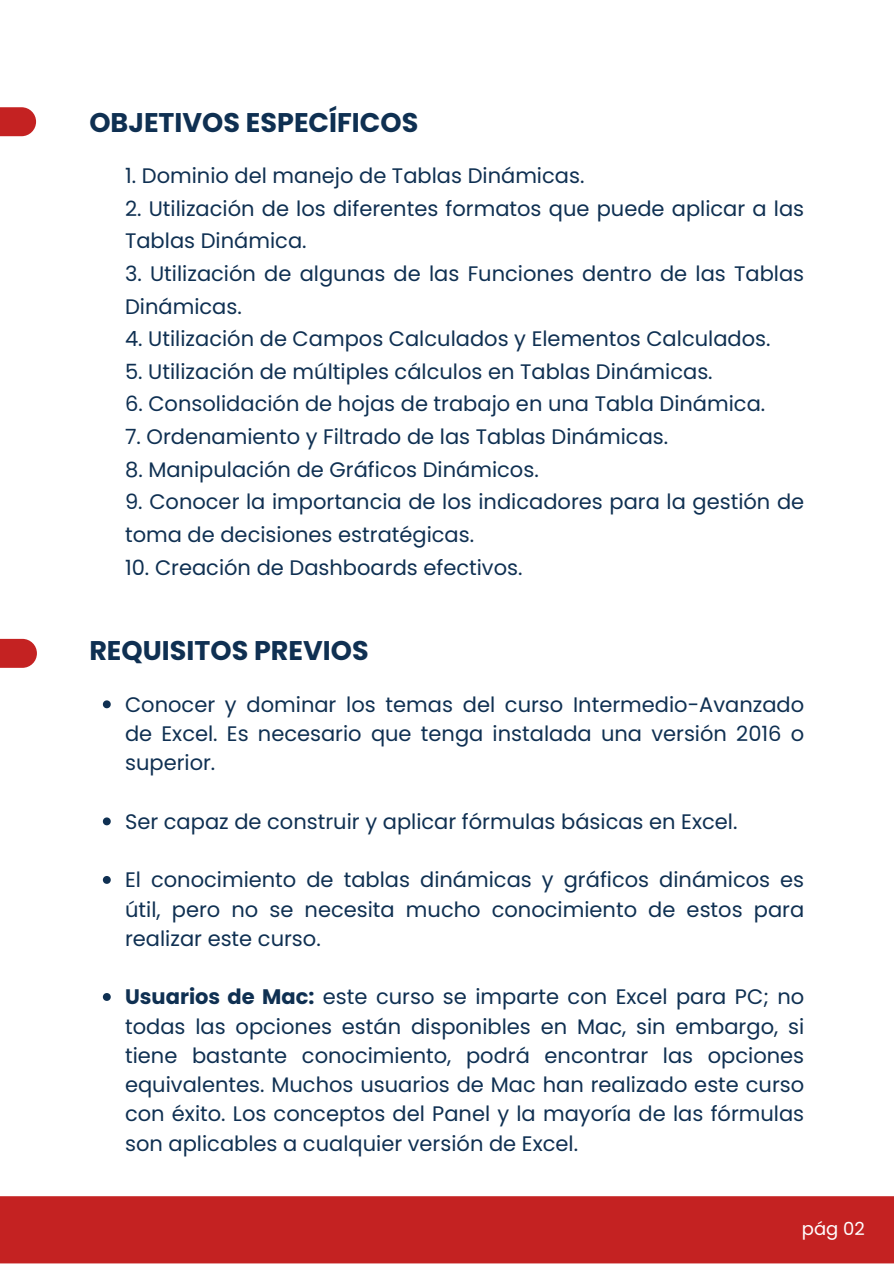
<style>
.page{position:relative;width:894px;height:1264px;background:#fff}
.page>*{position:absolute;margin:0;border:0;box-sizing:border-box;transform-origin:0 0}
.t1{font:700 27px "Poppins";color:#0f3052}
.t2{font:21px/29.2px "Poppins";color:#0f3052}
.t3{font:18px "Poppins";color:#fff}
.s1{font-weight:700}
</style>
<div class="page">
<div style="left:0;top:1196px;width:893px;height:67px;background:#c42222"></div>
<svg style="left:0;top:107px;width:36px;height:29px"></svg>
<svg style="left:0;top:639px;width:37px;height:29px"></svg>
<svg style="left:103px;top:700px;width:8px;height:8px"></svg>
<svg style="left:103px;top:817px;width:8px;height:8px"></svg>
<svg style="left:103px;top:876px;width:8px;height:7px"></svg>
<svg style="left:103px;top:993px;width:8px;height:7px"></svg>
<h1 class="t1" style="left:89px;top:103px;width:330px">OBJETIVOS ESPECÍFICOS</h1>
<p class="t2" style="left:125px;top:161px;width:461px">1. Dominio del manejo de Tablas Dinámicas.</p>
<p class="t2" style="left:125px;top:192px;width:680px;line-height:32.7px">2. Utilización de los diferentes formatos que puede aplicar a las<br>Tablas Dinámica.</p>
<p class="t2" style="left:125px;top:257px;width:680px;line-height:32.7px">3. Utilización de algunas de las Funciones dentro de las Tablas<br>Dinámicas.</p>
<p class="t2" style="left:125px;top:324px;width:646px">4. Utilización de Campos Calculados y Elementos Calculados.</p>
<p class="t2" style="left:125px;top:357px;width:589px">5. Utilización de múltiples cálculos en Tablas Dinámicas.</p>
<p class="t2" style="left:125px;top:389px;width:641px">6. Consolidación de hojas de trabajo en una Tabla Dinámica.</p>
<p class="t2" style="left:125px;top:422px;width:544px">7. Ordenamiento y Filtrado de las Tablas Dinámicas.</p>
<p class="t2" style="left:125px;top:455px;width:415px">8. Manipulación de Gráficos Dinámicos.</p>
<p class="t2" style="left:125px;top:485px;width:680px;line-height:32.7px">9. Conocer la importancia de los indicadores para la gestión de toma de decisiones estratégicas.</p>
<p class="t2" style="left:125px;top:552px;width:399px">10. Creación de Dashboards efectivos.</p>
<h2 class="t1" style="left:89px;top:632px;width:281px">REQUISITOS PREVIOS</h2>
<p class="t2" style="left:125px;top:689px;width:680px;text-align:justify">Conocer y dominar los temas del curso Intermedio-Avanzado de Excel. Es necesario que tenga instalada una versión 2016 o superior.</p>
<h1 class="t2" style="left:125px;top:806px;width:613px">Ser capaz de construir y aplicar fórmulas básicas en Excel.</h1>
<p class="t2" style="left:125px;top:865px;width:680px;text-align:justify">El conocimiento de tablas dinámicas y gráficos dinámicos es útil, pero no se necesita mucho conocimiento de estos para realizar este curso.</p>
<p class="t2" style="left:125px;top:982px;width:680px;text-align:justify"><span class="s1">Usuarios de Mac:</span> este curso se imparte con Excel para PC; no todas las opciones están disponibles en Mac, sin embargo, si tiene bastante conocimiento, podrá encontrar las opciones equivalentes. Muchos usuarios de Mac han realizado este curso con éxito. Los conceptos del Panel y la mayoría de las fórmulas son aplicables a cualquier versión de Excel.</p>
<p class="t3" style="left:801px;top:1216px;width:64px">pág 02</p>
</div>
